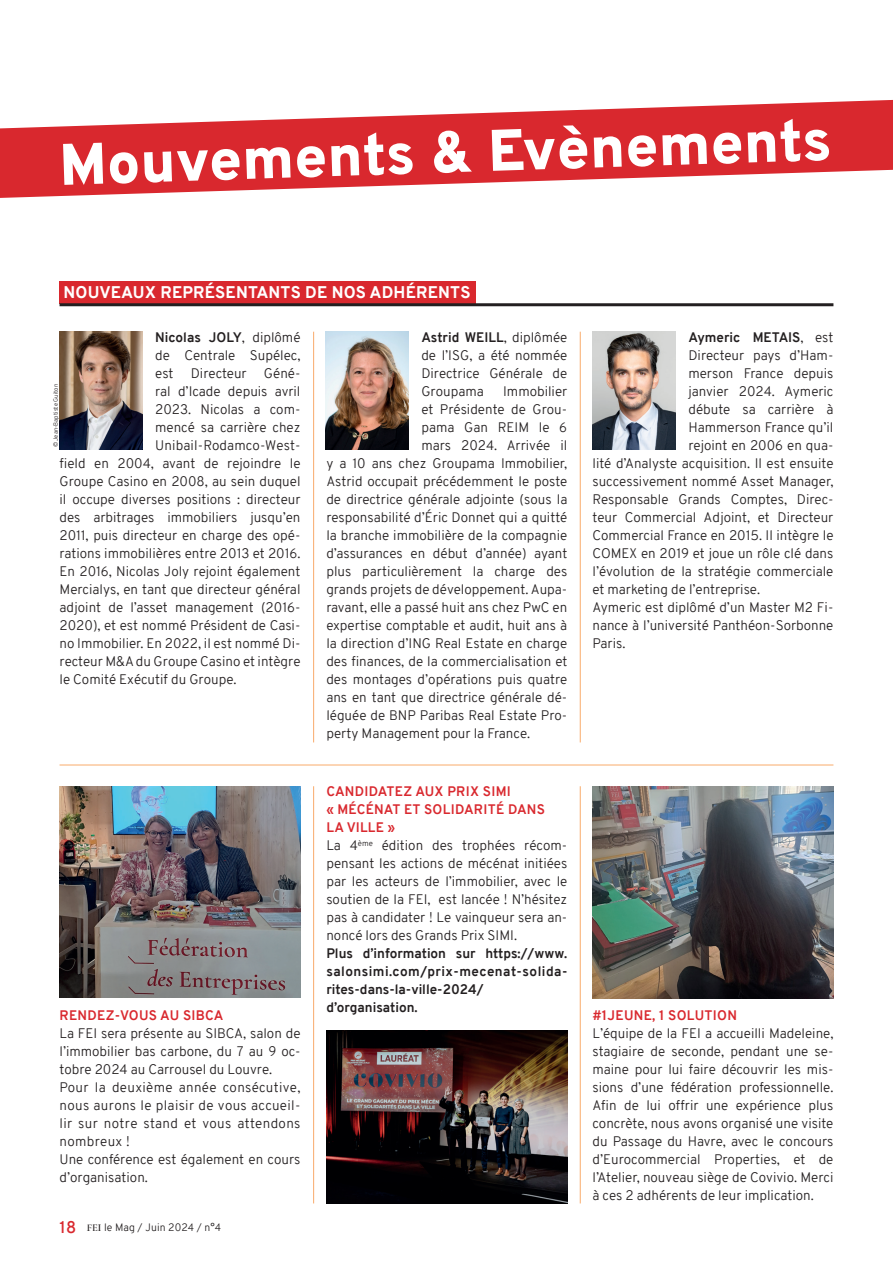
<style>
.page{position:relative;width:893px;height:1263px;background:#fff}
.page>*{position:absolute;margin:0;border:0;box-sizing:border-box;transform-origin:0 0}
.t1{font:900 58.5px "Overpass";color:#fff}
.t2{font:800 16.5px "Overpass";letter-spacing:.01em;color:#fff}
.t3{font:300 13.5px/18px "Overpass";color:#231f20;text-align:justify}
.t4{font:700 13.5px/18px "Overpass";color:#231f20}
.t5{font:700 13.5px "Overpass";letter-spacing:.02em;color:#d9282e}
.t6{font:300 10.5px "Overpass";letter-spacing:.01em;color:#231f20}
.t7{font:300 6px "Overpass";color:#231f20}
.s1{font-weight:700}
.s2{font-weight:600;font-size:16.5px;color:#d9282e}
.s3{font-family:"Cormorant Garamond";font-weight:600}
.s4{font-weight:700;color:#d9282e}
.s5{font-weight:300}
</style>
<div class="page">
<svg style="left:0;top:100px;width:893px;height:98px;fill:#d9282e"></svg>
<div style="left:60px;top:281px;width:416px;height:22px;background:#d9282e"></div>
<img style="left:326px;top:332px;width:83px;height:117px">
<img style="left:593px;top:332px;width:83px;height:117px">
<hr style="left:60px;top:303px;width:773px;height:3px;background:#231f20">
<hr style="left:313px;top:332px;width:1px;height:410px;background:#f9ab6b">
<hr style="left:313px;top:786px;width:1px;height:417px;background:#f9ab6b">
<hr style="left:580px;top:786px;width:1px;height:417px;background:#f9ab6b">
<hr style="left:60px;top:765px;width:773px;height:1px;background:#f9ab6b">
<hr style="left:580px;top:332px;width:1px;height:410px;background:#f9ab6b">
<img style="left:60px;top:332px;width:82px;height:117px">
<img style="left:60px;top:786px;width:240px;height:211px">
<img style="left:593px;top:786px;width:240px;height:213px">
<img style="left:326px;top:1030px;width:241px;height:173px">
<h1 class="t1" style="left:58px;top:124px;width:774px;rotate:-2deg">Mouvements &amp; Evènements</h1>
<p class="t2" style="left:64px;top:281px;width:409px">NOUVEAUX REPRÉSENTANTS DE NOS ADHÉRENTS</p>
<p class="t3" style="left:155px;top:328px;width:147px"><span class="s1">Nicolas JOLY</span>, diplômé de Centrale Supélec, est</p>
<p class="t3" style="left:191px;top:364px;width:57px">Directeur</p>
<p class="t3" style="left:264px;top:364px;width:38px">Géné-</p>
<p class="t3" style="left:155px;top:382px;width:147px">ral d’Icade depuis avril</p>
<p class="t3" style="left:155px;top:400px;width:147px">2023. Nicolas a com-</p>
<p class="t3" style="left:155px;top:418px;width:147px">mencé sa carrière chez</p>
<p class="t3" style="left:155px;top:436px;width:147px">Unibail-Rodamco-West-</p>
<p class="t3" style="left:60px;top:454px;width:242px">field en 2004, avant de rejoindre le</p>
<p class="t3" style="left:60px;top:472px;width:242px">Groupe Casino en 2008, au sein duquel</p>
<p class="t3" style="left:60px;top:490px;width:242px">il occupe diverses positions : directeur</p>
<p class="t3" style="left:60px;top:508px;width:242px">des arbitrages immobiliers jusqu’en</p>
<p class="t3" style="left:60px;top:526px;width:242px">2011, puis directeur en charge des opé-</p>
<p class="t3" style="left:60px;top:544px;width:242px">rations immobilières entre 2013 et 2016.</p>
<p class="t3" style="left:60px;top:562px;width:242px">En 2016, Nicolas Joly rejoint également</p>
<p class="t3" style="left:60px;top:580px;width:242px">Mercialys, en tant que directeur général</p>
<p class="t3" style="left:60px;top:598px;width:242px">adjoint de l’asset management (2016-</p>
<p class="t3" style="left:60px;top:616px;width:242px">2020), et est nommé Président de Casi-</p>
<p class="t3" style="left:60px;top:634px;width:242px">no Immobilier. En 2022, il est nommé Di-</p>
<p class="t3" style="left:60px;top:652px;width:242px">recteur M&amp;A du Groupe Casino et intègre</p>
<p class="t3" style="left:60px;top:670px;width:178px">le Comité Exécutif du Groupe.</p>
<p class="t7" style="left:51px;top:447px;width:65px;rotate:-90deg">© Jean-Baptiste Guiton</p>
<p class="t5" style="left:60px;top:1006px;width:165px">RENDEZ-VOUS AU SIBCA</p>
<p class="t3" style="left:60px;top:1025px;width:242px;text-align:left">La FEI sera présente au SIBCA, salon de l’immobilier bas carbone, du 7 au 9 oc&shy;tobre 2024 au Carrousel du Louvre.<br>Pour la deuxième année consécutive, nous aurons le plaisir de vous accueil&shy;lir sur notre stand et vous attendons nombreux !<br>Une conférence est également en cours d’organisation.</p>
<p class="t6" style="left:60px;top:1220px;width:163px"><span class="s2">18</span> <span class="s3">FEI</span> le Mag / Juin 2024 / n°4</p>
<p class="t3" style="left:421px;top:328px;width:147px"><span class="s1">Astrid WEILL</span>, diplômée de l’ISG, a été nommée Directrice Générale de Groupama</p>
<p class="t3" style="left:503px;top:382px;width:66px">Immobilier</p>
<p class="t3" style="left:421px;top:400px;width:147px">et Présidente de Grou-</p>
<p class="t3" style="left:421px;top:418px;width:147px">pama Gan REIM le 6</p>
<p class="t3" style="left:421px;top:436px;width:147px">mars 2024. Arrivée il</p>
<p class="t3" style="left:326px;top:454px;width:242px">y a 10 ans chez Groupama Immobilier,</p>
<p class="t3" style="left:326px;top:472px;width:242px">Astrid occupait précédemment le poste</p>
<p class="t3" style="left:326px;top:490px;width:242px">de directrice générale adjointe (sous la</p>
<p class="t3" style="left:326px;top:508px;width:242px">responsabilité d’Éric Donnet qui a quitté</p>
<p class="t3" style="left:326px;top:526px;width:242px">la branche immobilière de la compagnie</p>
<p class="t3" style="left:326px;top:544px;width:242px">d’assurances en début d’année) ayant</p>
<p class="t3" style="left:326px;top:562px;width:242px">plus particulièrement la charge des</p>
<p class="t3" style="left:326px;top:580px;width:242px">grands projets de développement. Aupa-</p>
<p class="t3" style="left:326px;top:598px;width:242px">ravant, elle a passé huit ans chez PwC en</p>
<p class="t3" style="left:326px;top:616px;width:242px">expertise comptable et audit, huit ans à</p>
<p class="t3" style="left:326px;top:634px;width:242px">la direction d’ING Real Estate en charge</p>
<p class="t3" style="left:326px;top:652px;width:242px">des finances, de la commercialisation et</p>
<p class="t3" style="left:326px;top:670px;width:242px">des montages d’opérations puis quatre</p>
<p class="t3" style="left:326px;top:688px;width:242px">ans en tant que directrice générale dé-</p>
<p class="t3" style="left:326px;top:706px;width:242px">léguée de BNP Paribas Real Estate Pro-</p>
<p class="t3" style="left:326px;top:724px;width:205px">perty Management pour la France.</p>
<p class="t3" style="left:326px;top:783px;width:242px;text-align:left"><span class="s4">CANDIDATEZ AUX PRIX SIMI<br>« MÉCÉNAT ET SOLIDARITÉ DANS<br>LA VILLE »<br></span>La 4<sup>ème</sup> édition des trophées récom&shy;pensant les actions de mécénat initiées par les acteurs de l’immobilier, avec le soutien de la FEI, est lancée ! N’hésitez pas à candidater ! Le vainqueur sera an&shy;noncé lors des Grands Prix SIMI.</p>
<p class="t4" style="left:326px;top:945px;width:243px">Plus d’information sur https://www. salonsimi.com/prix-mecenat-solida&shy;rites-dans-la-ville-2024/ d’organisation.</p>
<p class="t4" style="left:688px;top:328px;width:146px">Aymeric METAIS<span class="s5">, est</span></p>
<p class="t3" style="left:688px;top:346px;width:146px">Directeur pays d’Ham-</p>
<p class="t3" style="left:688px;top:364px;width:146px">merson France depuis</p>
<p class="t3" style="left:688px;top:382px;width:146px">janvier 2024. Aymeric</p>
<p class="t3" style="left:688px;top:400px;width:146px">débute sa carrière à</p>
<p class="t3" style="left:688px;top:418px;width:146px">Hammerson France qu’il</p>
<p class="t3" style="left:688px;top:436px;width:147px">rejoint en 2006 en qua-</p>
<p class="t3" style="left:592px;top:454px;width:242px">lité d’Analyste acquisition. Il est ensuite</p>
<p class="t3" style="left:592px;top:472px;width:242px">successivement nommé Asset Manager,</p>
<p class="t3" style="left:592px;top:490px;width:242px">Responsable Grands Comptes, Direc-</p>
<p class="t3" style="left:592px;top:508px;width:242px">teur Commercial Adjoint, et Directeur</p>
<p class="t3" style="left:592px;top:526px;width:242px">Commercial France en 2015. Il intègre le</p>
<p class="t3" style="left:592px;top:544px;width:242px">COMEX en 2019 et joue un rôle clé dans</p>
<p class="t3" style="left:592px;top:562px;width:242px">l’évolution de la stratégie commerciale</p>
<p class="t3" style="left:592px;top:580px;width:169px">et marketing de l’entreprise.</p>
<p class="t3" style="left:592px;top:598px;width:242px">Aymeric est diplômé d’un Master M2 Fi-</p>
<p class="t3" style="left:592px;top:616px;width:242px">nance à l’université Panthéon-Sorbonne</p>
<p class="t3" style="left:592px;top:634px;width:34px">Paris.</p>
<p class="t5" style="left:592px;top:1006px;width:146px">#1JEUNE, 1 SOLUTION</p>
<p class="t3" style="left:592px;top:1025px;width:242px">L’équipe de la FEI a accueilli Madeleine, stagiaire de seconde, pendant une se&shy;maine pour lui faire découvrir les mis&shy;sions d’une fédération professionnelle.<br>Afin de lui offrir une expérience plus concrète, nous avons organisé une visite du Passage du Havre, avec le concours d’Eurocommercial Properties, et de l’Atelier, nouveau siège de Covivio. Merci à ces 2 adhérents de leur implication.</p>
</div>
